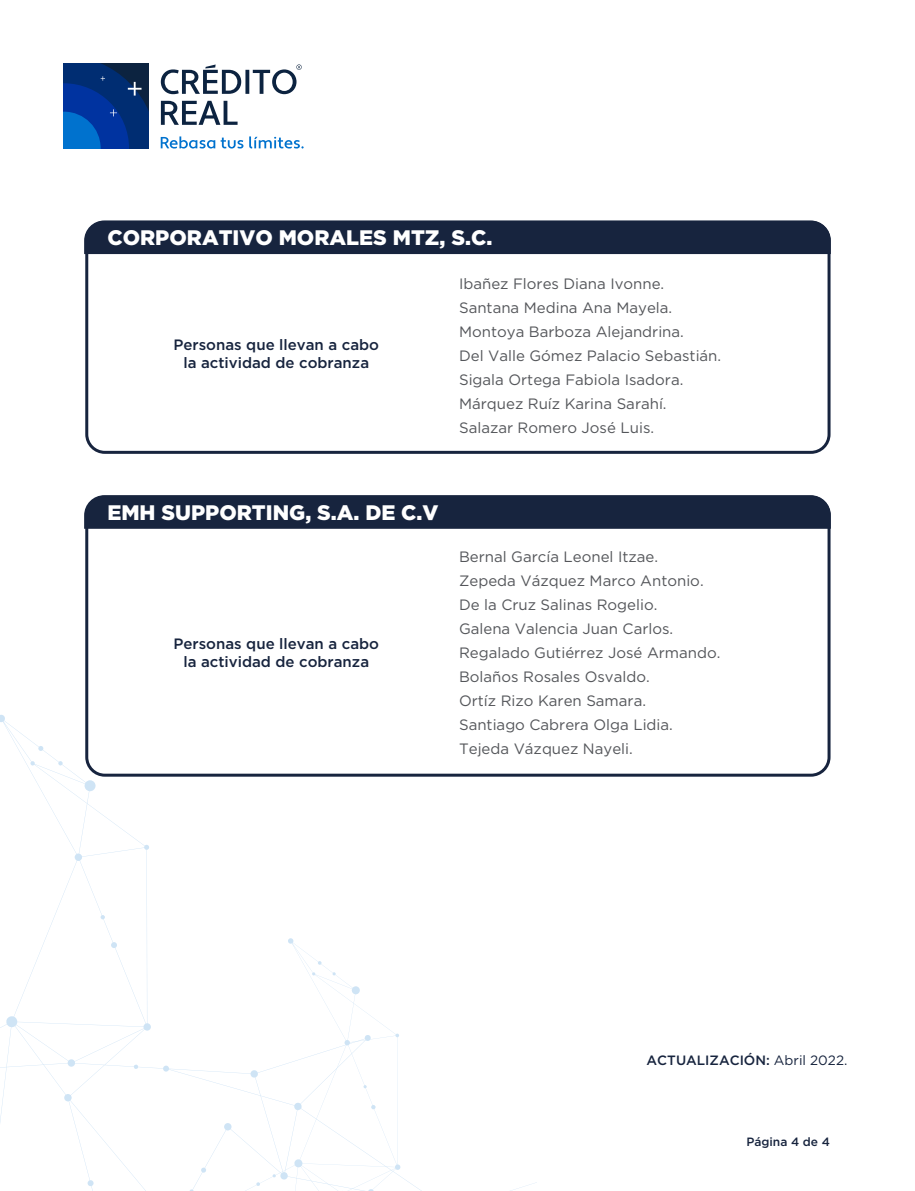
<style>
.page{position:relative;width:915px;height:1191px;background:#fff}
.page>*{position:absolute;margin:0;border:0;box-sizing:border-box;transform-origin:0 0}
.t1{font:900 21px "Gotham";color:#fff}
.t2{font:15px/24px "Gotham";color:#54565a}
.t3{font:500 15px/18px "Gotham";color:#17243e;text-align:center}
.t4{font:500 13.5px "Gotham";color:#17243e}
.t5{font:500 12px "Gotham";color:#17243e}
.s1{font-weight:400}
</style>
<div class="page">
<svg style="left:0;top:715px;width:536px;height:409px"></svg>
<svg style="left:75px;top:938px;width:461px;height:253px"></svg>
<svg style="left:84px;top:220px;width:747px;height:35px;background:#232f48"></svg>
<div style="left:85px;top:221px;width:745px;height:233px;border:3px solid #17243e;border-radius:18px"></div>
<div style="left:84px;top:499px;width:747px;height:30px;background:#17243e"></div>
<div style="left:85px;top:495px;width:745px;height:281px;border:3px solid #17243e;border-radius:18px"></div>
<svg style="left:161px;top:64px;width:140px;height:61px"></svg>
<svg style="left:64px;top:64px;width:85px;height:85px;background:#033989"></svg>
<svg style="left:161px;top:136px;width:82px;height:12px"></svg>
<svg style="left:249px;top:136px;width:54px;height:12px"></svg>
<h1 class="t1" style="left:107px;top:223px;width:386px">CORPORATIVO MORALES MTZ, S.C.</h1>
<p class="t3" style="left:173px;top:335px;width:207px">Personas que llevan a cabo la actividad de cobranza</p>
<p class="t2" style="left:459px;top:271px;width:263px">Ibañez Flores Diana Ivonne.<br>Santana Medina Ana Mayela.<br>Montoya Barboza Alejandrina.<br>Del Valle Gómez Palacio Sebastián.<br>Sigala Ortega Fabiola Isadora.<br>Márquez Ruíz Karina Sarahí.<br>Salazar Romero José Luis.</p>
<h1 class="t1" style="left:107px;top:498px;width:332px">EMH SUPPORTING, S.A. DE C.V</h1>
<p class="t3" style="left:173px;top:634px;width:207px">Personas que llevan a cabo la actividad de cobranza</p>
<p class="t2" style="left:459px;top:544px;width:263px">Bernal García Leonel Itzae.<br>Zepeda Vázquez Marco Antonio.<br>De la Cruz Salinas Rogelio.<br>Galena Valencia Juan Carlos.<br>Regalado Gutiérrez José Armando.<br>Bolaños Rosales Osvaldo.<br>Ortíz Rizo Karen Samara.<br>Santiago Cabrera Olga Lidia.<br>Tejeda Vázquez Nayeli.</p>
<p class="t4" style="left:646px;top:1051px;width:202px">ACTUALIZACIÓN: <span class="s1">Abril 2022.</span></p>
<p class="t5" style="left:746px;top:1133px;width:85px">Página 4 de 4</p>
</div>
